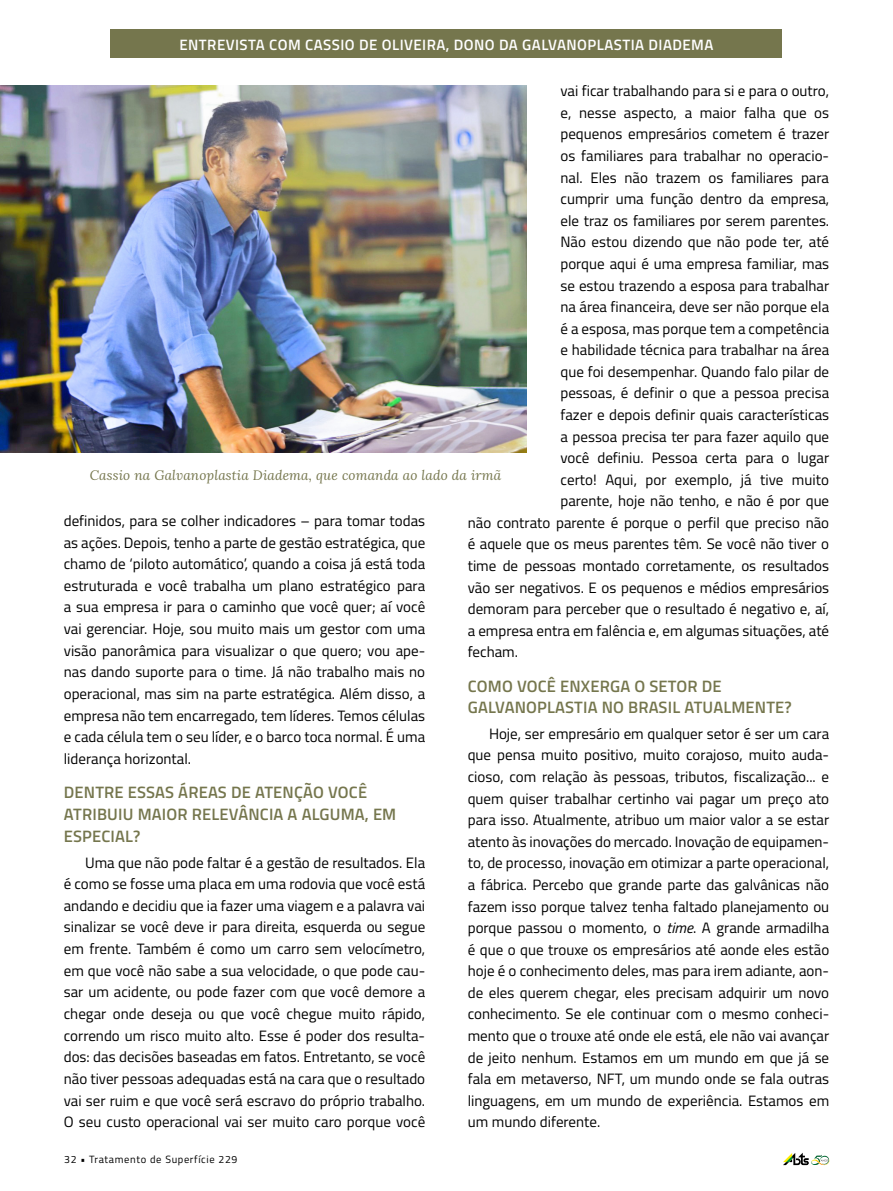
<style>
.page{position:relative;width:893px;height:1191px;background:#fff}
.page>*{position:absolute;margin:0;border:0;box-sizing:border-box;transform-origin:0 0}
.t1{font:600 16.5px/21.6px "Titillium";letter-spacing:.01em;color:#75764d}
.t2{font:15px/21.6px "Titillium";color:#000;text-align:justify}
.t3{font:600 15px "Titillium";letter-spacing:.03em;color:#fff}
.t4{font:italic 13.5px "Lora";letter-spacing:.01em;color:#75764d}
.t5{font:10.5px "Titillium";letter-spacing:.06em;color:#000}
.s1{font-style:italic}
</style>
<div class="page">
<div style="left:111px;top:30px;width:671px;height:28px;background:#75764d"></div>
<svg style="left:783px;top:1152px;width:47px;height:13px"></svg>
<img style="left:0;top:85px;width:526px;height:367px">
<p class="t3" style="left:179px;top:33px;width:535px">ENTREVISTA COM CASSIO DE OLIVEIRA, DONO DA GALVANOPLASTIA DIADEMA</p>
<p class="t2" style="left:560px;top:80px;width:270px">vai ficar trabalhando para si e para o outro,</p>
<p class="t2" style="left:560px;top:101px;width:270px">e, nesse aspecto, a maior falha que os</p>
<p class="t2" style="left:560px;top:123px;width:270px">pequenos empresários cometem é trazer</p>
<p class="t2" style="left:560px;top:144px;width:270px">os familiares para trabalhar no operacio-</p>
<p class="t2" style="left:560px;top:166px;width:270px">nal. Eles não trazem os familiares para</p>
<p class="t2" style="left:560px;top:187px;width:270px">cumprir uma função dentro da empresa,</p>
<p class="t2" style="left:560px;top:209px;width:270px">ele traz os familiares por serem parentes.</p>
<p class="t2" style="left:560px;top:230px;width:270px">Não estou dizendo que não pode ter, até</p>
<p class="t2" style="left:560px;top:252px;width:270px">porque aqui é uma empresa familiar, mas</p>
<p class="t2" style="left:560px;top:274px;width:270px">se estou trazendo a esposa para trabalhar</p>
<p class="t2" style="left:560px;top:295px;width:270px">na área financeira, deve ser não porque ela</p>
<p class="t2" style="left:560px;top:317px;width:270px">é a esposa, mas porque tem a competência</p>
<p class="t2" style="left:560px;top:338px;width:270px">e habilidade técnica para trabalhar na área</p>
<p class="t2" style="left:560px;top:360px;width:270px">que foi desempenhar. Quando falo pilar de</p>
<p class="t2" style="left:560px;top:381px;width:270px">pessoas, é definir o que a pessoa precisa</p>
<p class="t2" style="left:560px;top:403px;width:270px">fazer e depois definir quais características</p>
<p class="t2" style="left:560px;top:425px;width:270px">a pessoa precisa ter para fazer aquilo que</p>
<p class="t2" style="left:560px;top:446px;width:270px">você definiu. Pessoa certa para o lugar</p>
<p class="t2" style="left:560px;top:468px;width:270px">certo! Aqui, por exemplo, já tive muito</p>
<p class="t2" style="left:560px;top:489px;width:270px">parente, hoje não tenho, e não é por que</p>
<p class="t2" style="left:468px;top:511px;width:363px">não contrato parente é porque o perfil que preciso não</p>
<p class="t2" style="left:468px;top:532px;width:363px">é aquele que os meus parentes têm. Se você não tiver o</p>
<p class="t2" style="left:468px;top:554px;width:363px">time de pessoas montado corretamente, os resultados</p>
<p class="t2" style="left:468px;top:576px;width:363px">vão ser negativos. E os pequenos e médios empresários</p>
<p class="t2" style="left:468px;top:597px;width:363px">demoram para perceber que o resultado é negativo e, aí,</p>
<p class="t2" style="left:468px;top:619px;width:363px">a empresa entra em falência e, em algumas situações, até</p>
<p class="t2" style="left:468px;top:640px;width:52px">fecham.</p>
<p class="t1" style="left:468px;top:674px;width:325px">COMO VOCÊ ENXERGA O SETOR DE<br>GALVANOPLASTIA NO BRASIL ATUALMENTE?</p>
<p class="t2" style="left:468px;top:722px;width:363px;text-indent:21px">Hoje, ser empresário em qualquer setor é ser um cara que pensa muito positivo, muito corajoso, muito auda&shy;cioso, com relação às pessoas, tributos, fiscalização... e quem quiser trabalhar certinho vai pagar um preço ato para isso. Atualmente, atribuo um maior valor a se estar atento às inovações do mercado. Inovação de equipamen&shy;to, de processo, inovação em otimizar a parte operacional, a fábrica. Percebo que grande parte das galvânicas não fazem isso porque talvez tenha faltado planejamento ou porque passou o momento, o <span class="s1">time</span>. A grande armadilha é que o que trouxe os empresários até aonde eles estão hoje é o conhecimento deles, mas para irem adiante, aon&shy;de eles querem chegar, eles precisam adquirir um novo conhecimento. Se ele continuar com o mesmo conheci&shy;mento que o trouxe até onde ele está, ele não vai avançar de jeito nenhum. Estamos em um mundo em que já se fala em metaverso, NFT, um mundo onde se fala outras linguagens, em um mundo de experiência. Estamos em um mundo diferente.</p>
<p class="t4" style="left:90px;top:466px;width:413px">Cassio na Galvanoplastia Diadema, que comanda ao lado da irmã</p>
<p class="t2" style="left:64px;top:509px;width:363px">definidos, para se colher indicadores – para tomar todas as ações. Depois, tenho a parte de gestão estratégica, que chamo de ‘piloto automático’, quando a coisa já está toda estruturada e você trabalha um plano estratégico para a sua empresa ir para o caminho que você quer; aí você vai gerenciar. Hoje, sou muito mais um gestor com uma visão panorâmica para visualizar o que quero; vou ape&shy;nas dando suporte para o time. Já não trabalho mais no operacional, mas sim na parte estratégica. Além disso, a empresa não tem encarregado, tem líderes. Temos células e cada célula tem o seu líder, e o barco toca normal. É uma liderança horizontal.</p>
<p class="t1" style="left:64px;top:781px;width:334px">DENTRE ESSAS ÁREAS DE ATENÇÃO VOCÊ<br>ATRIBUIU MAIOR RELEVÂNCIA A ALGUMA, EM<br>ESPECIAL?</p>
<p class="t2" style="left:64px;top:850px;width:363px;text-indent:21px">Uma que não pode faltar é a gestão de resultados. Ela é como se fosse uma placa em uma rodovia que você está andando e decidiu que ia fazer uma viagem e a palavra vai sinalizar se você deve ir para direita, esquerda ou segue em frente. Também é como um carro sem velocímetro, em que você não sabe a sua velocidade, o que pode cau&shy;sar um acidente, ou pode fazer com que você demore a chegar onde deseja ou que você chegue muito rápido, correndo um risco muito alto. Esse é poder dos resulta&shy;dos: das decisões baseadas em fatos. Entretanto, se você não tiver pessoas adequadas está na cara que o resultado vai ser ruim e que você será escravo do próprio trabalho.<br>O seu custo operacional vai ser muito caro porque você</p>
<p class="t5" style="left:64px;top:1151px;width:175px">32 • Tratamento de Superfície 229</p>
</div>
